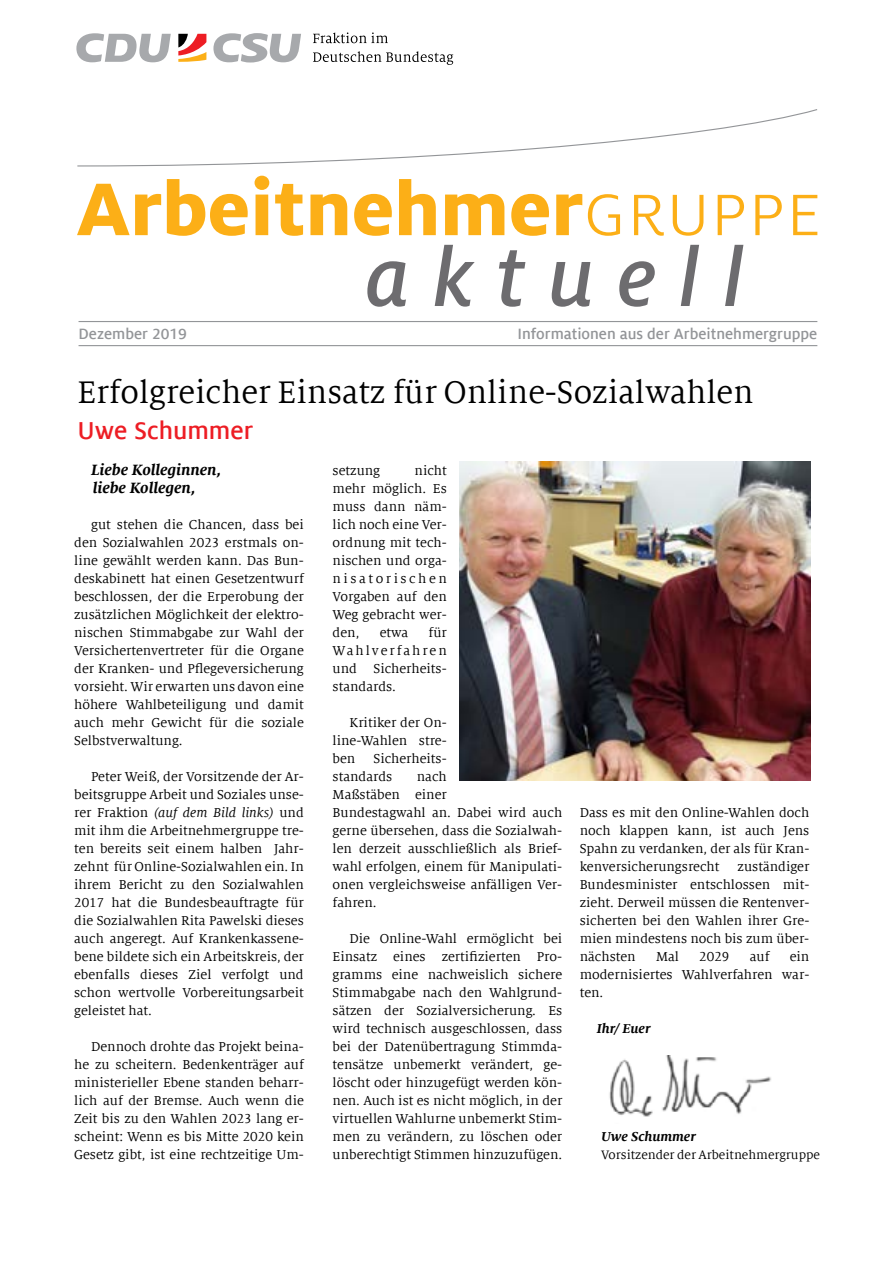
<style>
.page{position:relative;width:893px;height:1263px;background:#fff}
.page>*{position:absolute;margin:0;border:0;box-sizing:border-box;transform-origin:0 0}
.t1{font:34.5px "Milo Serif Offc";color:#000}
.t2{font:700 27px "Milo Sans Offc";color:#ed1d24}
.t3{font:700 16.5px "Milo Sans Offc";color:#939598}
.t4{font:italic 700 16.5px/18px "Milo Serif Offc";color:#000}
.t5{font:14.25px/18px "Milo Serif Offc";color:#000;text-align:justify}
.t6{font:italic 700 14.25px "Milo Serif Offc";color:#000}
.t7{font:13.5px "Milo Serif Offc";color:#000}
.s1{font-style:italic}
</style>
<div class="page">
<svg style="left:77px;top:109px;width:741px;height:58px"></svg>
<svg style="left:313px;top:51px;width:140px;height:14px"></svg>
<svg style="left:178px;top:34px;width:28px;height:28px"></svg>
<svg style="left:313px;top:32px;width:75px;height:11px"></svg>
<svg style="left:76px;top:33px;width:95px;height:29px"></svg>
<svg style="left:213px;top:33px;width:88px;height:30px"></svg>
<hr style="left:79px;top:321px;width:738px;height:1px;background:#939598">
<hr style="left:79px;top:345px;width:738px;height:1px;background:#939598">
<svg style="left:367px;top:245px;width:376px;height:62px"></svg>
<svg style="left:77px;top:176px;width:740px;height:60px"></svg>
<img style="left:459px;top:462px;width:351px;height:318px">
<img style="left:609px;top:1055px;width:162px;height:62px">
<p class="t3" style="left:79px;top:324px;width:110px">Dezember 2019</p>
<p class="t3" style="left:517px;top:324px;width:301px">Informationen aus der Arbeitnehmergruppe</p>
<h1 class="t1" style="left:77px;top:375px;width:677px">Erfolgreicher Einsatz für Online-Sozialwahlen</h1>
<h2 class="t2" style="left:77px;top:416px;width:177px">Uwe Schummer</h2>
<p class="t5" style="left:333px;top:462px;width:49px">setzung</p>
<p class="t4" style="left:91px;top:461px;width:132px">Liebe Kolleginnen, liebe Kollegen,</p>
<p class="t5" style="left:74px;top:516px;width:231px;text-indent:17px">gut stehen die Chancen, dass bei den Sozialwahlen 2023 erstmals on&shy;line gewählt werden kann. Das Bun&shy;deskabinett hat einen Gesetzentwurf beschlossen, der die Erperobung der zusätzlichen Möglichkeit der elektro&shy;nischen Stimmabgabe zur Wahl der Versichertenvertreter für die Organe der Kranken- und Pflegeversicherung vorsieht. Wir erwarten uns davon eine höhere Wahlbeteiligung und damit auch mehr Gewicht für die soziale Selbstverwaltung.</p>
<p class="t5" style="left:74px;top:768px;width:231px;text-indent:17px">Peter Weiß, der Vorsitzende der Ar&shy;beitsgruppe Arbeit und Soziales unse&shy;rer Fraktion <span class="s1">(auf dem Bild links)</span> und mit ihm die Arbeitnehmergruppe tre&shy;ten bereits seit einem halben Jahr&shy;zehnt für Online-Sozialwahlen ein. In ihrem Bericht zu den Sozialwahlen 2017 hat die Bundesbeauftragte für die Sozialwahlen Rita Pawelski dieses auch angeregt. Auf Krankenkassene&shy;bene bildete sich ein Arbeitskreis, der ebenfalls dieses Ziel verfolgt und schon wertvolle Vorbereitungsarbeit geleistet hat.</p>
<p class="t5" style="left:74px;top:1038px;width:231px;text-indent:17px">Dennoch drohte das Projekt beina&shy;he zu scheitern. Bedenkenträger auf ministerieller Ebene standen beharr&shy;lich auf der Bremse. Auch wenn die Zeit bis zu den Wahlen 2023 lang er&shy;scheint: Wenn es bis Mitte 2020 kein Gesetz gibt, ist eine rechtzeitige Um-</p>
<p class="t5" style="left:333px;top:462px;width:116px;text-indent:82px">nicht mehr möglich. Es muss dann näm&shy;lich noch eine Ver&shy;ordnung mit tech&shy;nischen und orga&shy;nisatorischen Vorgaben auf den Weg gebracht wer&shy;den,</p>
<p class="t5" style="left:333px;top:624px;width:116px;text-indent:96px">für Wahlverfahren und Sicherheits&shy;standards.</p>
<p class="t5" style="left:333px;top:714px;width:116px;text-indent:17px">Kritiker der On&shy;line-Wahlen stre&shy;ben</p>
<p class="t5" style="left:380px;top:624px;width:30px">etwa</p>
<p class="t5" style="left:333px;top:750px;width:116px;text-indent:41px">Sicherheits&shy;standards</p>
<p class="t5" style="left:333px;top:768px;width:231px;text-align:left;text-indent:84px">nach<br>Maßstäben einer<br>Bundestagwahl an. Dabei wird auch gerne übersehen, dass die Sozialwah&shy;len derzeit ausschließlich als Brief&shy;wahl erfolgen, einem für Manipulati&shy;onen vergleichsweise anfälligen Ver&shy;fahren.</p>
<p class="t5" style="left:333px;top:930px;width:231px;text-indent:17px">Die Online-Wahl ermöglicht bei Einsatz eines zertifizierten Pro&shy;gramms eine nachweislich sichere Stimmabgabe nach den Wahlgrund&shy;sätzen der Sozialversicherung. Es wird technisch ausgeschlossen, dass bei der Datenübertragung Stimmda&shy;tensätze unbemerkt verändert, ge&shy;löscht oder hinzugefügt werden kön&shy;nen. Auch ist es nicht möglich, in der virtuellen Wahlurne unbemerkt Stim&shy;men zu verändern, zu löschen oder unberechtigt Stimmen hinzuzufügen.</p>
<p class="t5" style="left:580px;top:804px;width:231px">Dass es mit den Online-Wahlen doch noch klappen kann, ist auch Jens Spahn zu verdanken, der als für Kran&shy;kenversicherungsrecht</p>
<p class="t5" style="left:580px;top:858px;width:231px;text-indent:158px">zuständiger Bundesminister entschlossen mit&shy;zieht. Derweil müssen die Rentenver&shy;sicherten bei den Wahlen ihrer Gre&shy;mien mindestens noch bis zum über&shy;nächsten</p>
<p class="t5" style="left:580px;top:948px;width:231px;text-indent:210px">ein modernisiertes Wahlverfahren war&shy;ten.</p>
<p class="t6" style="left:597px;top:1021px;width:55px">Ihr/ Euer</p>
<p class="t5" style="left:656px;top:948px;width:25px">Mal</p>
<p class="t5" style="left:699px;top:948px;width:32px">2029</p>
<p class="t5" style="left:750px;top:948px;width:21px">auf</p>
<p class="t6" style="left:601px;top:1129px;width:96px">Uwe Schummer</p>
<p class="t7" style="left:601px;top:1148px;width:220px">Vorsitzender der Arbeitnehmergruppe</p>
</div>
